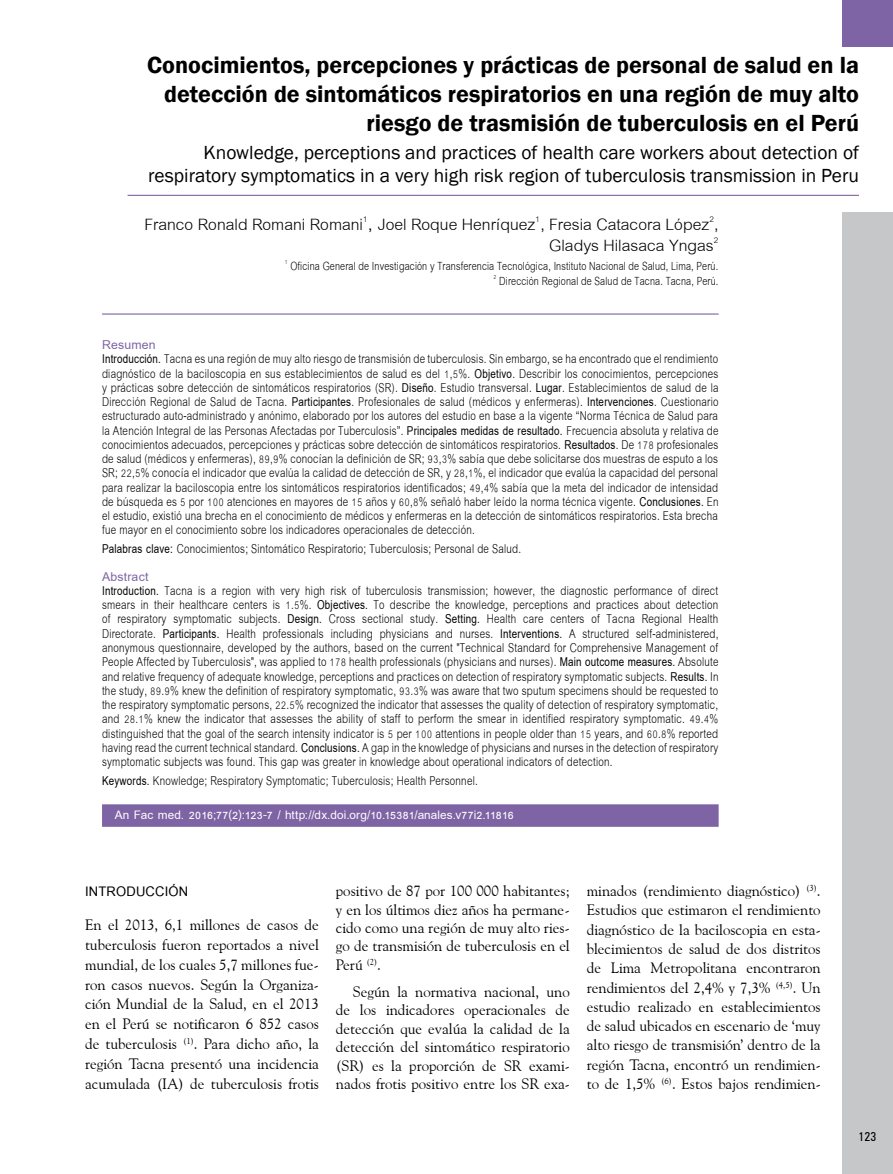
<style>
.page{position:relative;width:893px;height:1174px;background:#fff}
.page>*{position:absolute;margin:0;border:0;box-sizing:border-box;transform-origin:0 0}
.t1{font:600 24px/28.8px "Franklin Gothic";color:#000;text-align:right}
.t2{font:24px/21px "Cordia UPC";color:#000;text-align:right}
.t3{font:700 20.25px "Cordia UPC";letter-spacing:.01em;color:#000}
.t4{font:19.5px/23.4px "Franklin Gothic";color:#000;text-align:right}
.t5{font:18.75px/14.2px "Cordia UPC";letter-spacing:.015em;color:#000;scale:.8 1}
.t6{font:700 18px "Cordia UPC";letter-spacing:-.01em;color:#fff}
.t7{font:17.25px/15px "Cordia UPC";letter-spacing:.01em;color:#000;text-align:right;scale:.8 1}
.t8{font:15px/19.2px "Goudy Old Style BT";color:#000;text-align:justify}
.t9{font:condensed 12.45px "Zurich BT";color:#000}
.s1{font-weight:700}
.s2{font-weight:700;color:#7e64a4}
</style>
<div class="page">
<div style="left:842px;top:0;width:51px;height:47px;background:#7e64a4"></div>
<div style="left:842px;top:213px;width:51px;height:961px;background:#c6c7c8"></div>
<hr style="left:128px;top:195px;width:731px;height:1px;background:#7e64a4">
<hr style="left:102px;top:313px;width:617px;height:1px;background:#7e64a4">
<div style="left:102px;top:804px;width:617px;height:23px;background:#7e64a4"></div>
<p class="t1" style="left:147px;top:51px;width:713px">Conocimientos, percepciones y prácticas de personal de salud en la detección de sintomáticos respiratorios en una región de muy alto riesgo de trasmisión de tuberculosis en el Perú</p>
<p class="t4" style="left:148px;top:141px;width:712px">Knowledge, perceptions and practices of health care workers about detection of respiratory symptomatics in a very high risk region of tuberculosis transmission in Peru</p>
<p class="t2" style="left:144px;top:214px;width:576px">Franco Ronald Romani Romani<sup>1</sup><span class="s1">,</span> Joel Roque Henríquez<sup>1</sup>, Fresia Catacora López<sup>2</sup>,<br>Gladys Hilasaca Yngas<sup>2</sup></p>
<p class="t7" style="left:285px;top:259px;width:543px"><sup>1</sup> Oficina General de Investigación y Transferencia Tecnológica, Instituto Nacional de Salud, Lima, Perú.<br><sup>2</sup> Dirección Regional de Salud de Tacna. Tacna, Perú.</p>
<p class="t5" style="left:102px;top:338px;width:772px"><span class="s2">Resumen<br></span><span class="s1">Introducción.</span> Tacna es una región de muy alto riesgo de transmisión de tuberculosis. Sin embargo, se ha encontrado que el rendimiento diagnóstico de la baciloscopia en sus establecimientos de salud es del 1,5%. <span class="s1">Objetivo</span>. Describir los conocimientos, percepciones y prácticas sobre detección de sintomáticos respiratorios (SR). <span class="s1">Diseño</span>. Estudio transversal. <span class="s1">Lugar</span>. Establecimientos de salud de la Dirección Regional de Salud de Tacna. <span class="s1">Participantes</span>. Profesionales de salud (médicos y enfermeras). <span class="s1">Intervenciones</span>. Cuestionario estructurado auto-administrado y anónimo, elaborado por los autores del estudio en base a la vigente “Norma Técnica de Salud para la Atención Integral de las Personas Afectadas por Tuberculosis”. <span class="s1">Principales medidas de resultado.</span> Frecuencia absoluta y relativa de conocimientos adecuados, percepciones y prácticas sobre detección de sintomáticos respiratorios. <span class="s1">Resultados</span>. De 178 profesionales de salud (médicos y enfermeras), 89,9% conocían la definición de SR; 93,3% sabía que debe solicitarse dos muestras de esputo a los SR; 22,5% conocía el indicador que evalúa la calidad de detección de SR, y 28,1%, el indicador que evalúa la capacidad del personal para realizar la baciloscopia entre los sintomáticos respiratorios identificados; 49,4% sabía que la meta del indicador de intensidad de búsqueda es 5 por 100 atenciones en mayores de 15 años y 60,8% señaló haber leído la norma técnica vigente. <span class="s1">Conclusiones.</span> En el estudio, existió una brecha en el conocimiento de médicos y enfermeras en la detección de sintomáticos respiratorios. Esta brecha fue mayor en el conocimiento sobre los indicadores operacionales de detección.</p>
<p class="t5" style="left:102px;top:535px;width:525px;line-height:27.8px"><span class="s1">Palabras clave:</span> Conocimientos; Sintomático Respiratorio; Tuberculosis; Personal de Salud.<br><span class="s2">Abstract</span></p>
<p class="t5" style="left:102px;top:584px;width:772px;text-align:justify"><span class="s1">Introduction.</span> Tacna is a region with very high risk of tuberculosis transmission; however, the diagnostic performance of direct smears in their healthcare centers is 1.5%. <span class="s1">Objectives.</span> To describe the knowledge, perceptions and practices about detection of respiratory symptomatic subjects. <span class="s1">Design.</span> Cross sectional study. <span class="s1">Setting.</span> Health care centers of Tacna Regional Health Directorate. <span class="s1">Participants.</span> Health professionals including physicians and nurses. <span class="s1">Interventions.</span> A structured self-administered, anonymous questionnaire, developed by the authors, based on the current "Technical Standard for Comprehensive Management of People Affected by Tuberculosis", was applied to 178 health professionals (physicians and nurses). <span class="s1">Main outcome measures.</span> Absolute and relative frequency of adequate knowledge, perceptions and practices on detection of respiratory symptomatic subjects. <span class="s1">Results.</span> In the study, 89.9% knew the definition of respiratory symptomatic, 93.3% was aware that two sputum specimens should be requested to the respiratory symptomatic persons, 22.5% recognized the indicator that assesses the quality of detection of respiratory symptomatic, and 28.1% knew the indicator that assesses the ability of staff to perform the smear in identified respiratory symptomatic. 49.4% distinguished that the goal of the search intensity indicator is 5 per 100 attentions in people older than 15 years, and 60.8% reported having read the current technical standard. <span class="s1">Conclusions.</span> A gap in the knowledge of physicians and nurses in the detection of respiratory symptomatic subjects was found. This gap was greater in knowledge about operational indicators of detection.</p>
<p class="t5" style="left:102px;top:773px;width:471px"><span class="s1">Keywords.</span> Knowledge; Respiratory Symptomatic; Tuberculosis; Health Personnel.</p>
<p class="t6" style="left:115px;top:804px;width:401px">An Fac med. 2016;77(2):123-7 / http://dx.doi.org/10.15381/anales.v77i2.11816</p>
<p class="t3" style="left:85px;top:879px;width:105px">INTRODUCCIÓN</p>
<p class="t8" style="left:85px;top:914px;width:235px;line-height:19.8px">En el 2013, 6,1 millones de casos de tuberculosis fueron reportados a nivel mundial, de los cuales 5,7 millones fue&shy;ron casos nuevos. Según la Organiza&shy;ción Mundial de la Salud, en el 2013 en el Perú se notificaron 6 852 casos de tuberculosis <sup>(1)</sup>. Para dicho año, la región Tacna presentó una incidencia acumulada (IA) de tuberculosis frotis</p>
<p class="t8" style="left:336px;top:881px;width:235px;line-height:18.5px">positivo de 87 por 100 000 habitantes; y en los últimos diez años ha permane&shy;cido como una región de muy alto ries&shy;go de transmisión de tuberculosis en el Perú <sup>(2)</sup>.</p>
<p class="t8" style="left:336px;top:982px;width:235px;line-height:18.5px;text-indent:17px">Según la normativa nacional, uno de los indicadores operacionales de detección que evalúa la calidad de la detección del sintomático respiratorio (SR) es la proporción de SR exami&shy;nados frotis positivo entre los SR exa-</p>
<p class="t8" style="left:587px;top:881px;width:235px">minados (rendimiento diagnóstico) <sup>(3)</sup>.<br>Estudios que estimaron el rendimiento diagnóstico de la baciloscopia en esta&shy;blecimientos de salud de dos distritos de Lima Metropolitana encontraron rendimientos del 2,4% y 7,3% <sup>(4,5)</sup>. Un estudio realizado en establecimientos de salud ubicados en escenario de ‘muy alto riesgo de transmisión’ dentro de la región Tacna, encontró un rendimien&shy;to de 1,5% <sup>(6)</sup>. Estos bajos rendimien-</p>
<p class="t9" style="left:858px;top:1128px;width:19px">123</p>
</div>
